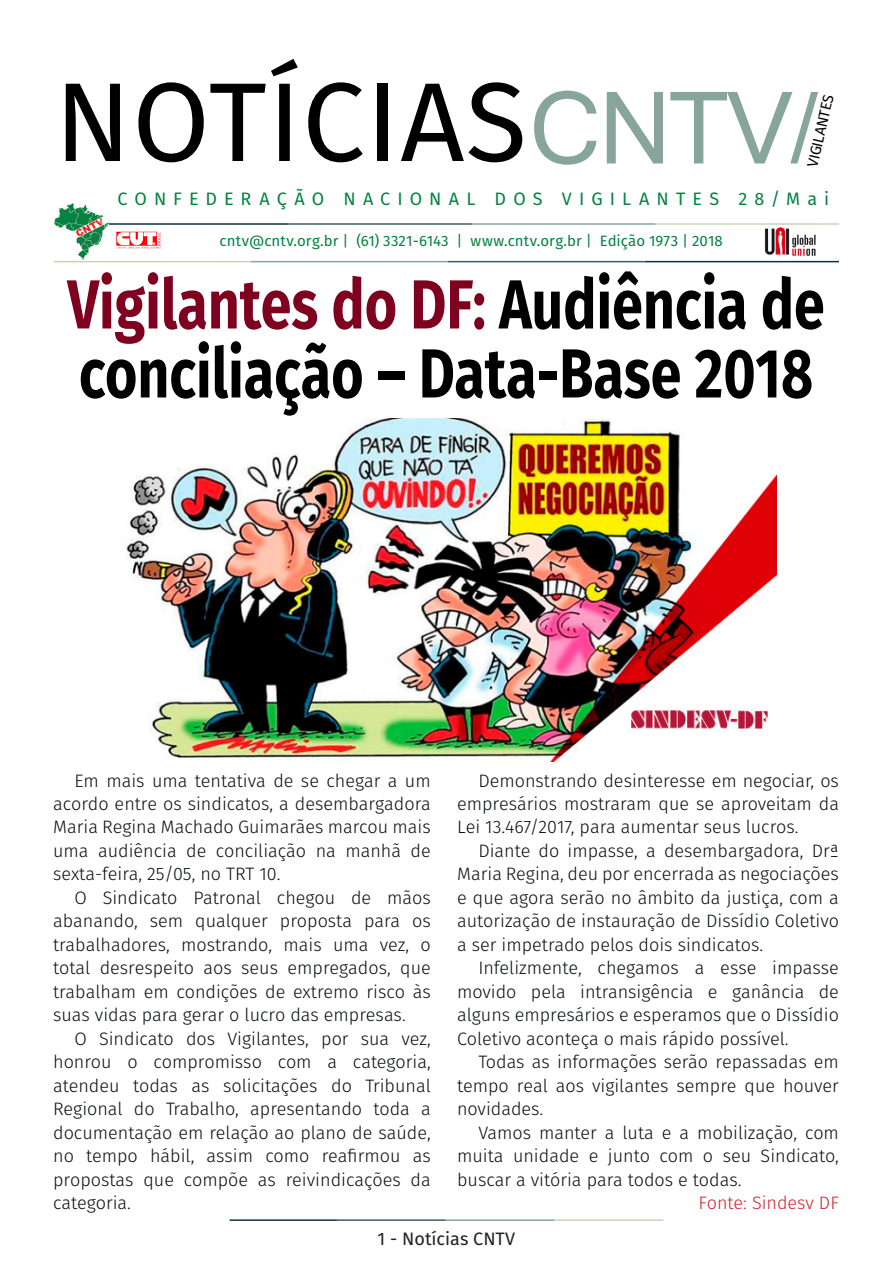
<style>
.page{position:relative;width:893px;height:1263px;background:#fff}
.page>*{position:absolute;margin:0;border:0;box-sizing:border-box;transform-origin:0 0}
.t1{font:112.2px "Fira Sans";letter-spacing:.01em;color:#000}
.t2{font:111px "Latha";color:#87a59a}
.t3{font:700 69.3px/69px "Fira Sans";color:#000001;scale:.8 1}
.t4{font:300 18px/23.4px "Fira Sans";color:#080d0b;text-align:justify}
.t5{font:18px "Fira Sans";letter-spacing:.395em;color:#068241}
.t6{font:300 18px "Fira Sans";color:#d1232a}
.t7{font:18px "Fira Sans";color:#231f20}
.t8{font:15px "Fira Sans";letter-spacing:.005em;color:#068241}
.t9{font:15px "Fira Sans";color:#000001}
.s1{color:#7e0220}
</style>
<div class="page">
<hr style="left:230px;top:1219px;width:107px;height:2px;background:#0e323f">
<hr style="left:337px;top:1219px;width:109px;height:2px;background:#3a5f6d">
<hr style="left:446px;top:1219px;width:109px;height:2px;background:#87a59a">
<hr style="left:555px;top:1219px;width:108px;height:2px;background:#c6d5b7">
<img style="left:764px;top:227px;width:54px;height:34px">
<hr style="left:108px;top:223px;width:181px;height:2px;background:#0e323f">
<hr style="left:289px;top:223px;width:183px;height:2px;background:#3a5f6d">
<hr style="left:472px;top:223px;width:184px;height:2px;background:#87a59a">
<hr style="left:656px;top:223px;width:183px;height:2px;background:#c6d5b7">
<hr style="left:645px;top:261px;width:194px;height:1px;background:#0e323f">
<hr style="left:448px;top:261px;width:197px;height:1px;background:#3a5f6d">
<hr style="left:251px;top:261px;width:197px;height:1px;background:#87a59a">
<hr style="left:54px;top:261px;width:197px;height:1px;background:#c6d5b7">
<img style="left:54px;top:203px;width:54px;height:57px">
<img style="left:108px;top:222px;width:61px;height:27px">
<img style="left:125px;top:419px;width:652px;height:343px">
<p class="t1" style="left:55px;top:37px;width:474px">NOTÍCIAS</p>
<p class="t2" style="left:529px;top:40px;width:290px">CNTV/</p>
<p class="t9" style="left:801px;top:164px;width:76px;rotate:-77deg">VIGILANTES</p>
<p class="t5" style="left:118px;top:185px;width:713px">CONFEDERAÇÃO NACIONAL DOS VIGILANTES 28/Mai</p>
<p class="t8" style="left:220px;top:230px;width:505px">cntv@cntv.org.br | (61) 3321-6143 | www.cntv.org.br | Edição 1973 | 2018</p>
<p class="t3" style="left:67px;top:265px;width:948px"><span class="s1">Vigilantes do DF:</span> Audiência de conciliação – Data-Base 2018</p>
<p class="t4" style="left:53px;top:768px;width:379px;text-indent:21px">Em mais uma tentativa de se chegar a um acordo entre os sindicatos, a desembargadora Maria Regina Machado Guimarães marcou mais uma audiência de conciliação na manhã de sexta-feira, 25/05, no TRT 10.</p>
<p class="t4" style="left:53px;top:886px;width:379px;text-indent:21px">O Sindicato Patronal chegou de mãos abanando, sem qualquer proposta para os trabalhadores, mostrando, mais uma vez, o total desrespeito aos seus empregados, que trabalham em condições de extremo risco às suas vidas para gerar o lucro das empresas.</p>
<p class="t4" style="left:53px;top:1027px;width:379px;text-indent:21px">O Sindicato dos Vigilantes, por sua vez, honrou o compromisso com a categoria, atendeu todas as solicitações do Tribunal Regional do Trabalho, apresentando toda a documentação em relação ao plano de saúde, no tempo hábil, assim como reafirmou as propostas que compõe as reivindicações da categoria.</p>
<p class="t4" style="left:457px;top:768px;width:383px;text-indent:21px">Demonstrando desinteresse em negociar, os empresários mostraram que se aproveitam da Lei 13.467/2017, para aumentar seus lucros.</p>
<p class="t4" style="left:457px;top:839px;width:383px;text-indent:21px">Diante do impasse, a desembargadora, Drª Maria Regina, deu por encerrada as negociações e que agora serão no âmbito da justiça, com a autorização de instauração de Dissídio Coletivo a ser impetrado pelos dois sindicatos.</p>
<p class="t4" style="left:457px;top:956px;width:383px;text-indent:21px">Infelizmente, chegamos a esse impasse movido pela intransigência e ganância de alguns empresários e esperamos que o Dissídio Coletivo aconteça o mais rápido possível.</p>
<p class="t4" style="left:457px;top:1050px;width:383px;text-indent:21px">Todas as informações serão repassadas em tempo real aos vigilantes sempre que houver novidades.</p>
<p class="t4" style="left:457px;top:1120px;width:383px;text-indent:21px">Vamos manter a luta e a mobilização, com muita unidade e junto com o seu Sindicato, buscar a vitória para todos e todas.</p>
<p class="t6" style="left:698px;top:1190px;width:142px">Fonte: Sindesv DF</p>
<p class="t7" style="left:378px;top:1225px;width:139px">1 - Notícias CNTV</p>
</div>
